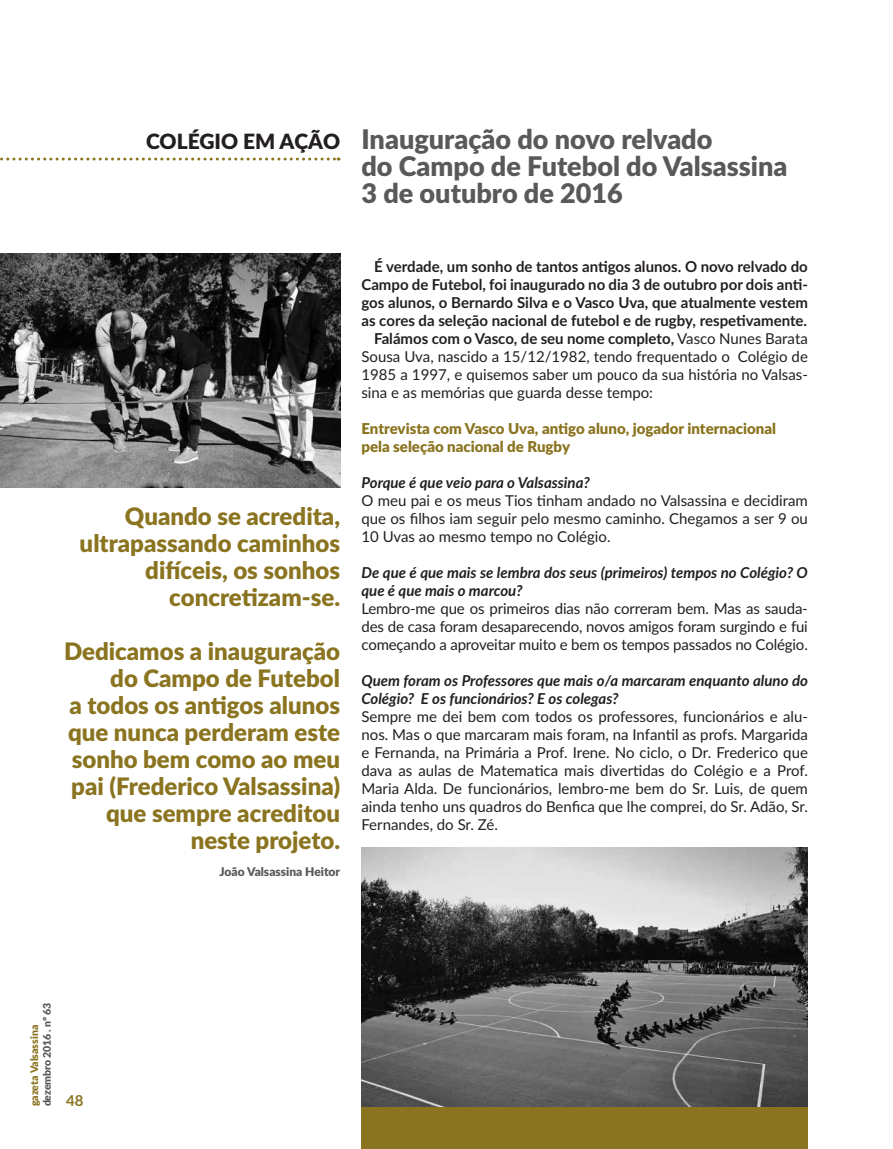
<style>
.page{position:relative;width:893px;height:1149px;background:#fff}
.page>*{position:absolute;margin:0;border:0;box-sizing:border-box;transform-origin:0 0}
.t1{font:900 27px/27px "Lato";color:#58595b}
.t2{font:900 24px/27px "Lato";color:#8a7420;text-align:right}
.t3{font:15px/18px "Lato";color:#231f20;text-align:justify}
.t4{font:700 15px "Lato";color:#231f20}
.t5{font:italic 700 15px/18px "Lato";color:#231f20}
.t6{font:900 15px/18px "Lato";color:#8a7420}
.t7{font:700 15px "Lato";color:#8a7420}
.t8{font:900 12px "Lato";letter-spacing:-.005em;color:#58595b}
.t9{font:900 10.5px "Lato";letter-spacing:-.01em;color:#58595b}
.t10{font:900 10.5px "Lato";color:#8a7420}
.s1{font-size:21px;color:#231f20}
.s2{font-weight:400}
</style>
<div class="page">
<div style="left:361px;top:1099px;width:447px;height:49px;background:#8a7420"></div>
<svg style="left:0;top:157px;width:339px;height:3px"></svg>
<img style="left:361px;top:847px;width:447px;height:259px">
<img style="left:0;top:253px;width:340px;height:234px">
<h1 class="t1" style="left:361px;top:125px;width:427px;text-indent:-215px"><span class="s1">colégio em ação</span> Inauguração do novo relvado<br>do Campo de Futebol do Valsassina<br>3 de outubro de 2016</h1>
<h2 class="t2" style="left:80px;top:501px;width:262px">Quando se acredita, ultrapassando caminhos difíceis, os sonhos concretizam-se.</h2>
<h2 class="t2" style="left:64px;top:636px;width:278px">Dedicamos a inauguração do Campo de Futebol<br>a todos os antigos alunos que nunca perderam este sonho bem como ao meu pai (Frederico Valsassina) que sempre acreditou neste projeto.</h2>
<p class="t8" style="left:220px;top:862px;width:122px">João Valsassina Heitor</p>
<p class="t4" style="left:374px;top:255px;width:435px">É verdade, um sonho de tantos antigos alunos. O novo relvado do</p>
<p class="t4" style="left:361px;top:273px;width:448px">Campo de Futebol, foi inaugurado no dia 3 de outubro por dois anti-</p>
<p class="t4" style="left:361px;top:291px;width:448px">gos alunos, o Bernardo Silva e o Vasco Uva, que atualmente vestem</p>
<p class="t4" style="left:361px;top:309px;width:447px">as cores da seleção nacional de futebol e de rugby, respetivamente.</p>
<p class="t4" style="left:374px;top:327px;width:435px">Falámos com o Vasco, de seu nome completo, <span class="s2">Vasco Nunes Barata</span></p>
<p class="t3" style="left:361px;top:346px;width:448px">Sousa Uva, nascido a 15/12/1982, tendo frequentado o Colégio de</p>
<p class="t3" style="left:361px;top:364px;width:448px">1985 a 1997, e quisemos saber um pouco da sua história no Valsas-</p>
<p class="t3" style="left:361px;top:382px;width:293px">sina e as memórias que guarda desse tempo:</p>
<p class="t6" style="left:361px;top:418px;width:416px">Entrevista com Vasco Uva, antigo aluno, jogador internacional pela seleção nacional de Rugby</p>
<p class="t5" style="left:361px;top:472px;width:230px">Porque é que veio para o Valsassina?</p>
<p class="t3" style="left:361px;top:490px;width:448px">O meu pai e os meus Tios tinham andado no Valsassina e decidiram que os filhos iam seguir pelo mesmo caminho. Chegamos a ser 9 ou 10 Uvas ao mesmo tempo no Colégio.</p>
<p class="t5" style="left:361px;top:562px;width:448px">De que é que mais se lembra dos seus (primeiros) tempos no Colégio? O que é que mais o marcou?</p>
<p class="t3" style="left:361px;top:598px;width:448px">Lembro-me que os primeiros dias não correram bem. Mas as sauda&shy;des de casa foram desaparecendo, novos amigos foram surgindo e fui começando a aproveitar muito e bem os tempos passados no Colégio.</p>
<p class="t5" style="left:361px;top:670px;width:448px">Quem foram os Professores que mais o/a marcaram enquanto aluno do<br>Colégio? E os funcionários? E os colegas?</p>
<p class="t3" style="left:361px;top:706px;width:448px">Sempre me dei bem com todos os professores, funcionários e alu&shy;nos. Mas o que marcaram mais foram, na Infantil as profs. Margarida e Fernanda, na Primária a Prof. Irene. No ciclo, o Dr. Frederico que dava as aulas de Matematica mais divertidas do Colégio e a Prof.<br>Maria Alda. De funcionários, lembro-me bem do Sr. Luis, de quem ainda tenho uns quadros do Benfica que lhe comprei, do Sr. Adão, Sr.<br>Fernandes, do Sr. Zé.</p>
<p class="t9" style="left:39px;top:1106px;width:105px;rotate:-90deg">dezembro 2016 . nº 63</p>
<p class="t10" style="left:26px;top:1106px;width:83px;rotate:-90deg">gazeta Valsassina</p>
<p class="t7" style="left:66px;top:1089px;width:19px">48</p>
</div>
